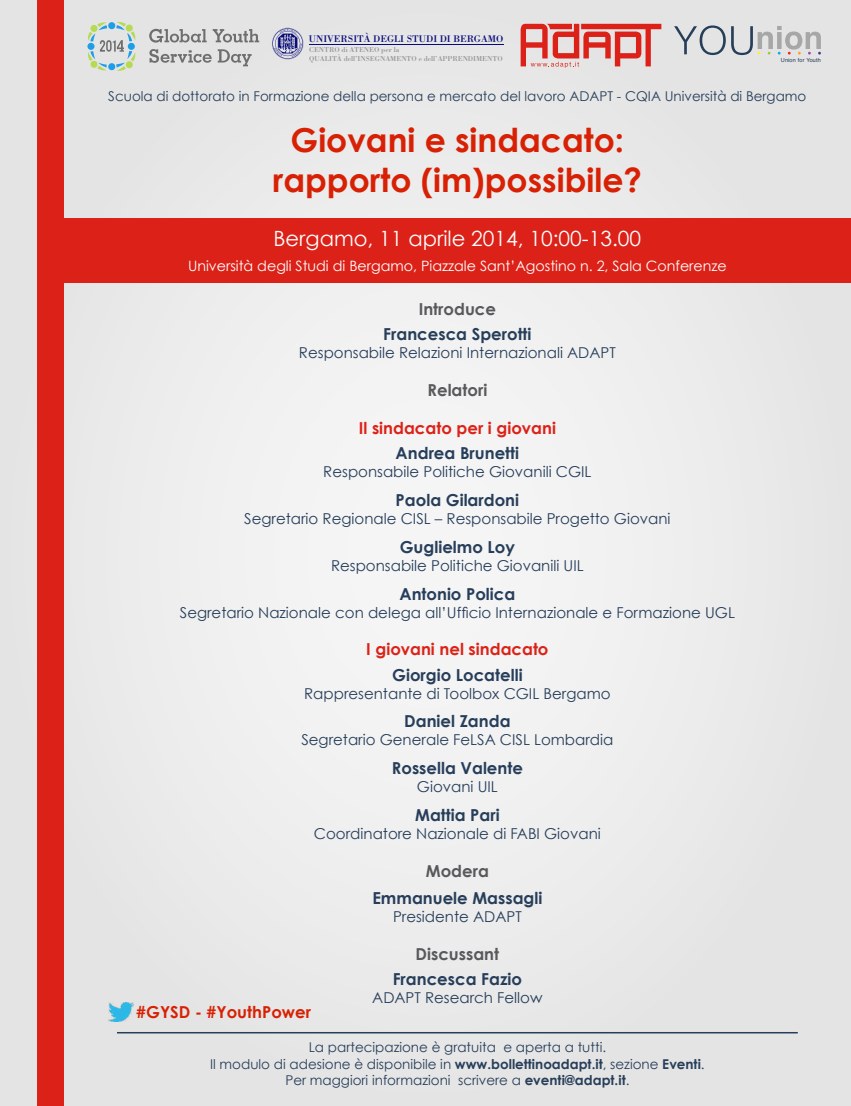
<style>
.page{position:relative;width:851px;height:1106px;background:#fff}
.page>*{position:absolute;margin:0;border:0;box-sizing:border-box;transform-origin:0 0}
.t1{font:700 33px/39.6px "Century Gothic";color:#d82104;text-align:center}
.t2{font:21px "Century Gothic";color:#fff}
.t3{font:700 16.5px "Century Gothic";color:#273e5a}
.t4{font:700 16.5px "Century Gothic";color:#dc2218}
.t5{font:700 16.5px "Century Gothic";color:#58595b}
.t6{font:700 16.5px "Century Gothic";color:#d82104}
.t7{font:15px "Century Gothic";color:#273e5a}
.t8{font:14.25px "Century Gothic";color:#fff}
.t9{font:13.5px/16.2px "Century Gothic";color:#273e5a;text-align:center}
.t10{font:10.05px "Bodoni";color:#080b79}
.t11{font:7.35px/8.9px "Bodoni";color:#929292}
.t12{font:5.55px "Helvetica";letter-spacing:.025em;color:#273e59}
.s1{font-weight:700}
</style>
<div class="page">
<div style="left:0;top:0;width:850px;height:1106px;background:#eaeaea"></div>
<div style="left:38px;top:0;width:26px;height:1106px;background:#dc2218"></div>
<div style="left:54px;top:218px;width:796px;height:65px;background:#dc2218"></div>
<hr style="left:117px;top:1032px;width:680px;height:1px;background:#273e5a">
<img style="left:109px;top:1002px;width:24px;height:19px">
<svg style="left:520px;top:24px;width:141px;height:44px"></svg>
<svg style="left:674px;top:25px;width:51px;height:30px"></svg>
<svg style="left:731px;top:26px;width:89px;height:29px"></svg>
<hr style="left:309px;top:44px;width:194px;height:1px;background:#080b79">
<svg style="left:272px;top:28px;width:31px;height:31px"></svg>
<svg style="left:149px;top:29px;width:58px;height:14px"></svg>
<svg style="left:213px;top:29px;width:46px;height:13px"></svg>
<svg style="left:149px;top:49px;width:63px;height:14px"></svg>
<svg style="left:218px;top:49px;width:33px;height:17px"></svg>
<svg style="left:87px;top:21px;width:49px;height:49px"></svg>
<div style="left:128px;top:43px;width:7px;height:7px;background:#1e9de8;border-radius:50%"></div>
<div style="left:108px;top:63px;width:7px;height:7px;background:#1e9de8;border-radius:50%"></div>
<div style="left:87px;top:43px;width:7px;height:7px;background:#1e9de8;border-radius:50%"></div>
<p class="t10" style="left:309px;top:33px;width:196px">UNIVERSITÀ DEGLI STUDI DI BERGAMO</p>
<p class="t11" style="left:309px;top:45px;width:195px">CENTRO di ATENEO per la<br>QUALITÀ dell’INSEGNAMENTO e dell’APPRENDIMENTO</p>
<p class="t9" style="left:108px;top:87px;width:699px">Scuola di dottorato in Formazione della persona e mercato del lavoro ADAPT - CQIA Università di Bergamo</p>
<p class="t12" style="left:780px;top:56px;width:42px">Union for Youth</p>
<h1 class="t1" style="left:273px;top:119px;width:370px">Giovani e sindacato: rapporto (im)possibile?</h1>
<h2 class="t2" style="left:273px;top:226px;width:369px">Bergamo, 11 aprile 2014, 10:00-13.00</h2>
<p class="t8" style="left:188px;top:257px;width:540px">Università degli Studi di Bergamo, Piazzale Sant’Agostino n. 2, Sala Conferenze</p>
<p class="t5" style="left:418px;top:299px;width:79px">Introduce</p>
<p class="t3" style="left:383px;top:324px;width:150px">Francesca Sperotti</p>
<p class="t7" style="left:299px;top:344px;width:318px">Responsabile Relazioni Internazionali ADAPT</p>
<p class="t5" style="left:427px;top:380px;width:61px">Relatori</p>
<p class="t4" style="left:359px;top:417px;width:199px">Il sindacato per i giovani</p>
<p class="t3" style="left:395px;top:443px;width:125px">Andrea Brunetti</p>
<p class="t7" style="left:323px;top:462px;width:269px">Responsabile Politiche Giovanili CGIL</p>
<p class="t3" style="left:395px;top:489px;width:125px">Paola Gilardoni</p>
<p class="t7" style="left:244px;top:509px;width:428px">Segretario Regionale CISL – Responsabile Progetto Giovani</p>
<p class="t3" style="left:400px;top:536px;width:117px">Guglielmo Loy</p>
<p class="t7" style="left:331px;top:556px;width:254px">Responsabile Politiche Giovanili UIL</p>
<p class="t3" style="left:399px;top:583px;width:117px">Antonio Polica</p>
<p class="t7" style="left:180px;top:603px;width:556px">Segretario Nazionale con delega all’Ufficio Internazionale e Formazione UGL</p>
<p class="t4" style="left:366px;top:639px;width:184px">I giovani nel sindacato</p>
<p class="t3" style="left:392px;top:664px;width:132px">Giorgio Locatelli</p>
<p class="t7" style="left:304px;top:684px;width:308px">Rappresentante di Toolbox CGIL Bergamo</p>
<p class="t3" style="left:404px;top:711px;width:108px">Daniel Zanda</p>
<p class="t7" style="left:301px;top:731px;width:313px">Segretario Generale FeLSA CISL Lombardia</p>
<p class="t3" style="left:392px;top:758px;width:133px">Rossella Valente</p>
<p class="t7" style="left:417px;top:777px;width:82px">Giovani UIL</p>
<p class="t3" style="left:415px;top:804px;width:86px">Mattia Pari</p>
<p class="t7" style="left:314px;top:824px;width:288px">Coordinatore Nazionale di FABI Giovani</p>
<p class="t5" style="left:426px;top:860px;width:65px">Modera</p>
<p class="t3" style="left:372px;top:887px;width:171px">Emmanuele Massagli</p>
<p class="t7" style="left:393px;top:907px;width:130px">Presidente ADAPT</p>
<p class="t5" style="left:415px;top:943px;width:85px">Discussant</p>
<p class="t3" style="left:392px;top:968px;width:131px">Francesca Fazio</p>
<p class="t7" style="left:372px;top:988px;width:172px">ADAPT Research Fellow</p>
<p class="t6" style="left:136px;top:1001px;width:176px">#GYSD - #YouthPower</p>
<p class="t9" style="left:210px;top:1039px;width:496px">La partecipazione è gratuita e aperta a tutti.<br>Il modulo di adesione è disponibile in <span class="s1">www.bollettinoadapt.it</span>, sezione <span class="s1">Eventi</span>.<br>Per maggiori informazioni scrivere a <span class="s1">eventi@adapt.it</span>.</p>
</div>
